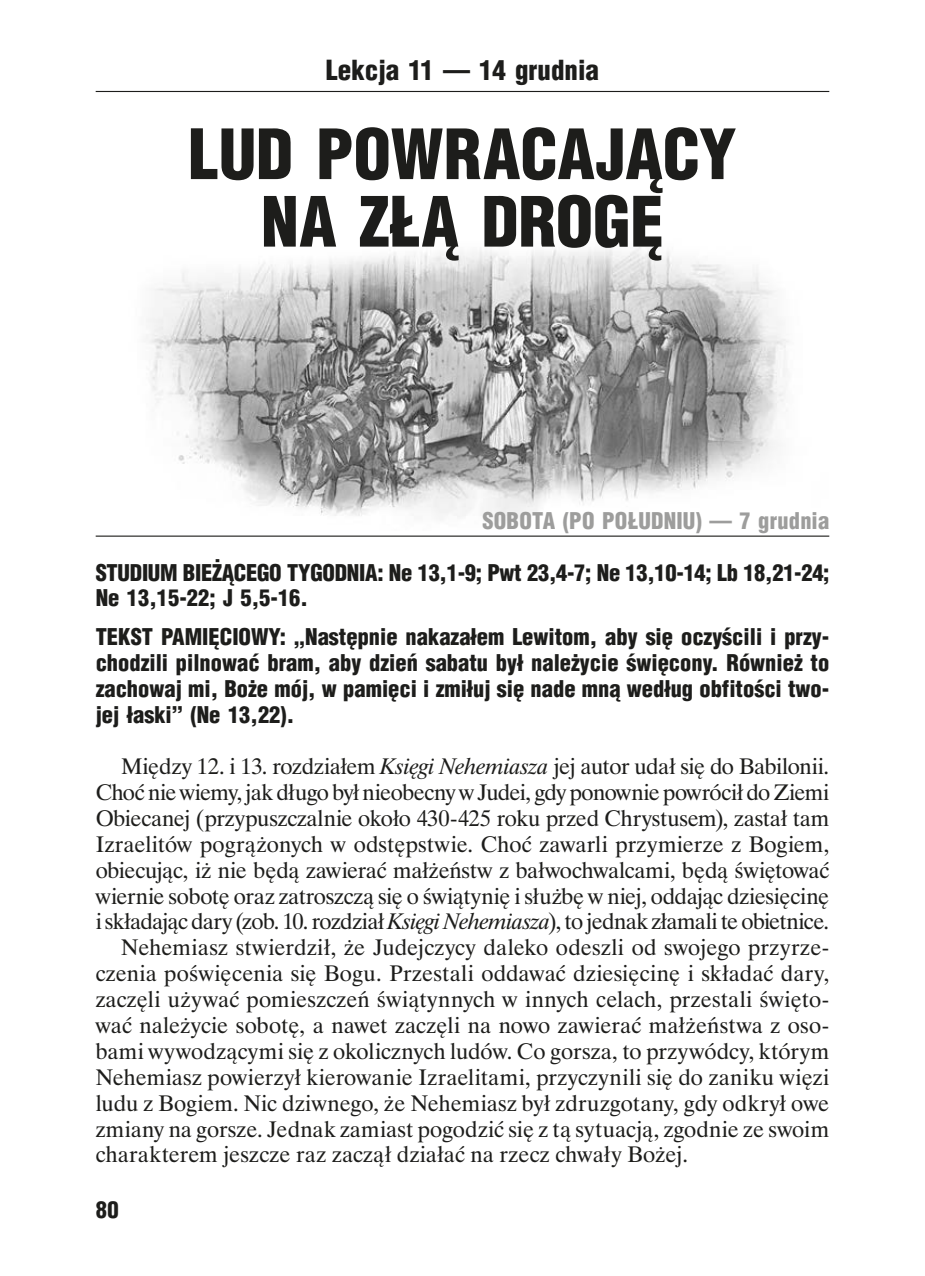
<style>
.page{position:relative;width:925px;height:1276px;background:#fff}
.page>*{position:absolute;margin:0;border:0;box-sizing:border-box;transform-origin:0 0}
.t1{font:900 67.5px/67.5px "Switzerland Cond";letter-spacing:-.005em;color:#1d1d1b;text-align:center}
.t2{font:900 27px "Switzerland Cond";color:#1d1d1b}
.t3{font:22.5px "Time Ibis EE";color:#1d1d1b}
.t4{font:900 22.5px/25.9px "Switzerland Cond";color:#1d1d1b}
.t5{font:22.5px "Time Ibis EE";letter-spacing:-.025em;color:#1d1d1b}
.t6{font:22.5px "Time Ibis EE";letter-spacing:-.02em;color:#1d1d1b}
.t7{font:900 22.5px "Switzerland Cond";letter-spacing:.01em;color:#9d9d9c}
.s1{font-style:italic}
</style>
<div class="page">
<img style="left:146px;top:247px;width:643px;height:274px">
<hr style="left:96px;top:91px;width:733px;height:1px;background:#1d1d1b">
<hr style="left:96px;top:535px;width:733px;height:2px;background:#1d1d1b">
<p class="t2" style="left:326px;top:52px;width:274px">Lekcja 11 — 14 grudnia</p>
<h1 class="t1" style="left:188px;top:118px;width:550px">LUD POWRACAJĄCY<br>NA ZŁĄ DROGĘ</h1>
<p class="t7" style="left:482px;top:506px;width:348px">SOBOTA (PO POŁUDNIU) — 7 grudnia</p>
<p class="t4" style="left:96px;top:559px;width:735px">STUDIUM BIEŻĄCEGO TYGODNIA: Ne 13,1-9; Pwt 23,4-7; Ne 13,10-14; Lb 18,21-24;<br>Ne 13,15-22; J 5,5-16.</p>
<p class="t4" style="left:96px;top:623px;width:735px;text-align:justify">TEKST PAMIĘCIOWY: „Następnie nakazałem Lewitom, aby się oczyścili i przy&shy;chodzili pilnować bram, aby dzień sabatu był należycie święcony. Również to zachowaj mi, Boże mój, w pamięci i zmiłuj się nade mną według obfitości two&shy;jej łaski” (Ne 13,22).</p>
<p class="t6" style="left:121px;top:752px;width:709px">Między 12. i 13. rozdziałem <span class="s1">Księgi Nehemiasza</span> jej autor udał się do Babilonii.</p>
<p class="t5" style="left:96px;top:778px;width:735px">Choć nie wiemy, jak długo był nieobecny w Judei, gdy ponownie powrócił do Ziemi</p>
<p class="t3" style="left:96px;top:804px;width:735px">Obiecanej (przypuszczalnie około 430-425 roku przed Chrystusem), zastał tam</p>
<p class="t3" style="left:96px;top:830px;width:735px">Izraelitów pogrążonych w odstępstwie. Choć zawarli przymierze z Bogiem,</p>
<p class="t3" style="left:96px;top:856px;width:735px">obiecując, iż nie będą zawierać małżeństw z bałwochwalcami, będą świętować</p>
<p class="t3" style="left:96px;top:882px;width:735px">wiernie sobotę oraz zatroszczą się o świątynię i służbę w niej, oddając dziesięcinę</p>
<p class="t5" style="left:96px;top:908px;width:735px">i składając dary (zob. 10. rozdział <span class="s1">Księgi Nehemiasza</span>), to jednak złamali te obietnice.</p>
<p class="t3" style="left:121px;top:933px;width:709px">Nehemiasz stwierdził, że Judejczycy daleko odeszli od swojego przyrze-</p>
<p class="t3" style="left:96px;top:959px;width:735px">czenia poświęcenia się Bogu. Przestali oddawać dziesięcinę i składać dary,</p>
<p class="t3" style="left:96px;top:985px;width:735px">zaczęli używać pomieszczeń świątynnych w innych celach, przestali święto-</p>
<p class="t3" style="left:96px;top:1011px;width:735px">wać należycie sobotę, a nawet zaczęli na nowo zawierać małżeństwa z oso-</p>
<p class="t3" style="left:96px;top:1037px;width:735px">bami wywodzącymi się z okolicznych ludów. Co gorsza, to przywódcy, którym</p>
<p class="t3" style="left:96px;top:1063px;width:735px">Nehemiasz powierzył kierowanie Izraelitami, przyczynili się do zaniku więzi</p>
<p class="t3" style="left:96px;top:1089px;width:735px">ludu z Bogiem. Nic dziwnego, że Nehemiasz był zdruzgotany, gdy odkrył owe</p>
<p class="t3" style="left:96px;top:1115px;width:735px">zmiany na gorsze. Jednak zamiast pogodzić się z tą sytuacją, zgodnie ze swoim</p>
<p class="t3" style="left:96px;top:1140px;width:594px">charakterem jeszcze raz zaczął działać na rzecz chwały Bożej.</p>
<p class="t4" style="left:96px;top:1196px;width:24px">80</p>
</div>
